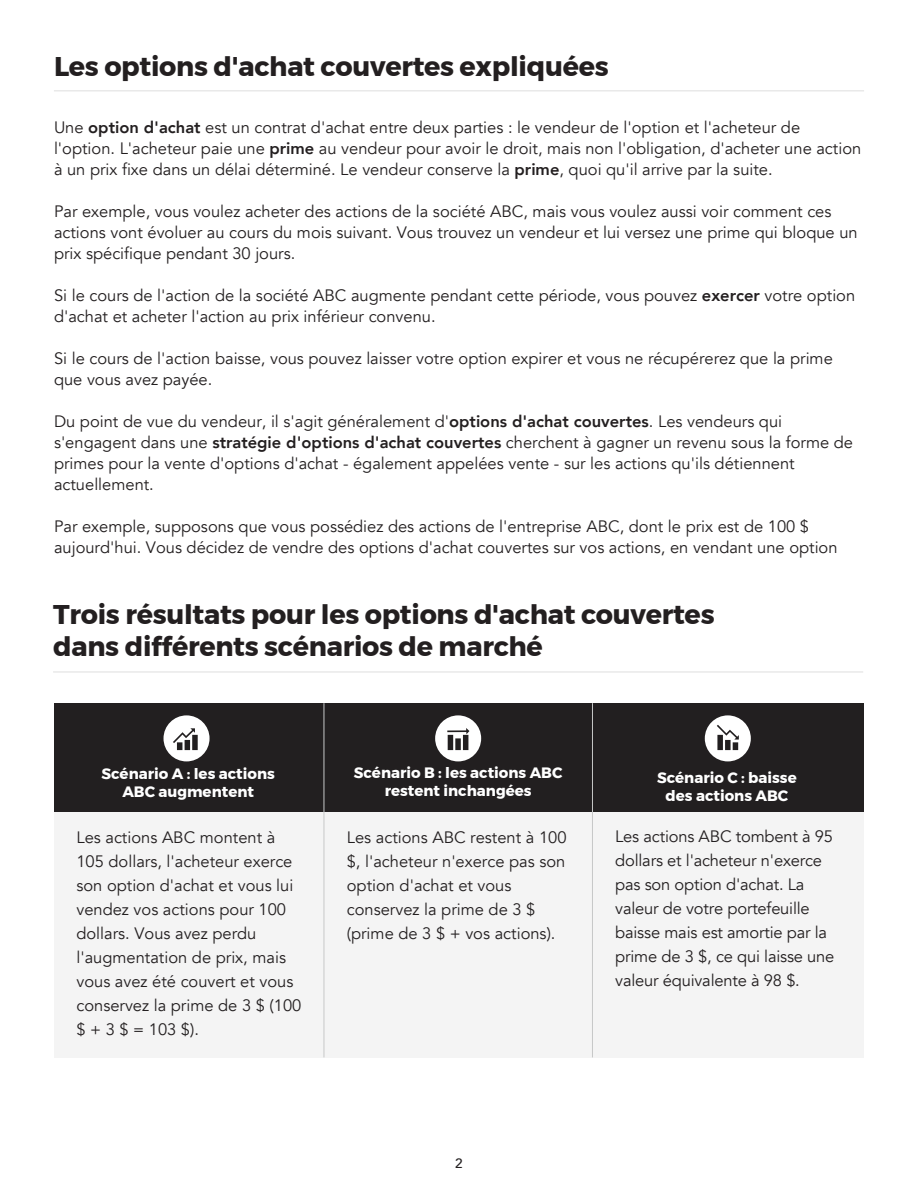
<style>
.page{position:relative;width:918px;height:1188px;background:#fff}
.page>*{position:absolute;margin:0;border:0;box-sizing:border-box;transform-origin:0 0}
.t1{font:700 27px/32.4px "Montserrat";letter-spacing:-.01em;color:#231f20}
.t2{font:16.5px/24px "Avenir";color:#231f20}
.t3{font:700 15px/18px "Montserrat";color:#fff;text-align:center}
.t4{font:500 13.5px "Avenir";color:#231f20}
.s1{font-weight:800}
</style>
<div class="page">
<hr style="left:54px;top:90px;width:810px;height:2px;background:#e9e9e9">
<hr style="left:53px;top:671px;width:810px;height:2px;background:#e9e9e9">
<div style="left:54px;top:812px;width:809px;height:245px;background:#f4f4f4"></div>
<div style="left:54px;top:704px;width:809px;height:108px;background:#221f20"></div>
<div style="left:164px;top:715px;width:46px;height:46px;background:#fff;border-radius:50%"></div>
<svg style="left:173px;top:728px;width:25px;height:22px"></svg>
<div style="left:435px;top:715px;width:46px;height:46px;background:#fff;border-radius:50%"></div>
<svg style="left:447px;top:728px;width:22px;height:22px"></svg>
<div style="left:705px;top:715px;width:46px;height:46px;background:#fff;border-radius:50%"></div>
<svg style="left:717px;top:725px;width:22px;height:25px"></svg>
<hr style="left:324px;top:703px;width:1px;height:354px;background:#c7c8c8">
<hr style="left:592px;top:703px;width:1px;height:354px;background:#c7c8c8">
<h1 class="t1" style="left:54px;top:50px;width:556px">Les options d'achat couvertes expliquées</h1>
<p class="t2" style="left:54px;top:117px;width:809px;line-height:21px">Une <span class="s1">option d'achat</span> est un contrat d'achat entre deux parties : le vendeur de l'option et l'acheteur de l'option. L'acheteur paie une <span class="s1">prime</span> au vendeur pour avoir le droit, mais non l'obligation, d'acheter une action à un prix fixe dans un délai déterminé. Le vendeur conserve la <span class="s1">prime</span>, quoi qu'il arrive par la suite.</p>
<p class="t2" style="left:54px;top:201px;width:805px;line-height:21px">Par exemple, vous voulez acheter des actions de la société ABC, mais vous voulez aussi voir comment ces actions vont évoluer au cours du mois suivant. Vous trouvez un vendeur et lui versez une prime qui bloque un prix spécifique pendant 30 jours.</p>
<p class="t2" style="left:54px;top:285px;width:803px;line-height:21px">Si le cours de l'action de la société ABC augmente pendant cette période, vous pouvez <span class="s1">exercer</span> votre option d'achat et acheter l'action au prix inférieur convenu.</p>
<p class="t2" style="left:54px;top:348px;width:780px;line-height:21px">Si le cours de l'action baisse, vous pouvez laisser votre option expirer et vous ne récupérerez que la prime que vous avez payée.</p>
<p class="t2" style="left:54px;top:411px;width:801px;line-height:21px">Du point de vue du vendeur, il s'agit généralement d'<span class="s1">options d'achat couvertes</span>. Les vendeurs qui s'engagent dans une <span class="s1">stratégie d'options d'achat couvertes</span> cherchent à gagner un revenu sous la forme de primes pour la vente d'options d'achat - également appelées vente - sur les actions qu'ils détiennent actuellement.</p>
<p class="t2" style="left:54px;top:516px;width:785px;line-height:21px">Par exemple, supposons que vous possédiez des actions de l'entreprise ABC, dont le prix est de 100 $ aujourd'hui. Vous décidez de vendre des options d'achat couvertes sur vos actions, en vendant une option</p>
<h1 class="t1" style="left:53px;top:598px;width:663px">Trois résultats pour les options d'achat couvertes dans différents scénarios de marché</h1>
<p class="t3" style="left:102px;top:765px;width:175px">Scénario A : les actions<br>ABC augmentent</p>
<p class="t3" style="left:354px;top:764px;width:210px">Scénario B : les actions ABC restent inchangées</p>
<p class="t3" style="left:657px;top:769px;width:141px">Scénario C : baisse des actions ABC</p>
<p class="t2" style="left:76px;top:825px;width:226px">Les actions ABC montent à<br>105 dollars, l'acheteur exerce son option d'achat et vous lui vendez vos actions pour 100 dollars. Vous avez perdu l'augmentation de prix, mais vous avez été couvert et vous conservez la prime de 3 $ (100 $ + 3 $ = 103 $).</p>
<p class="t2" style="left:347px;top:826px;width:221px">Les actions ABC restent à 100 $, l'acheteur n'exerce pas son option d'achat et vous conservez la prime de 3 $ (prime de 3 $ + vos actions).</p>
<p class="t2" style="left:615px;top:825px;width:221px">Les actions ABC tombent à 95 dollars et l'acheteur n'exerce pas son option d'achat. La valeur de votre portefeuille baisse mais est amortie par la prime de 3 $, ce qui laisse une valeur équivalente à 98 $.</p>
<p class="t4" style="left:455px;top:1152px;width:9px">2</p>
</div>
